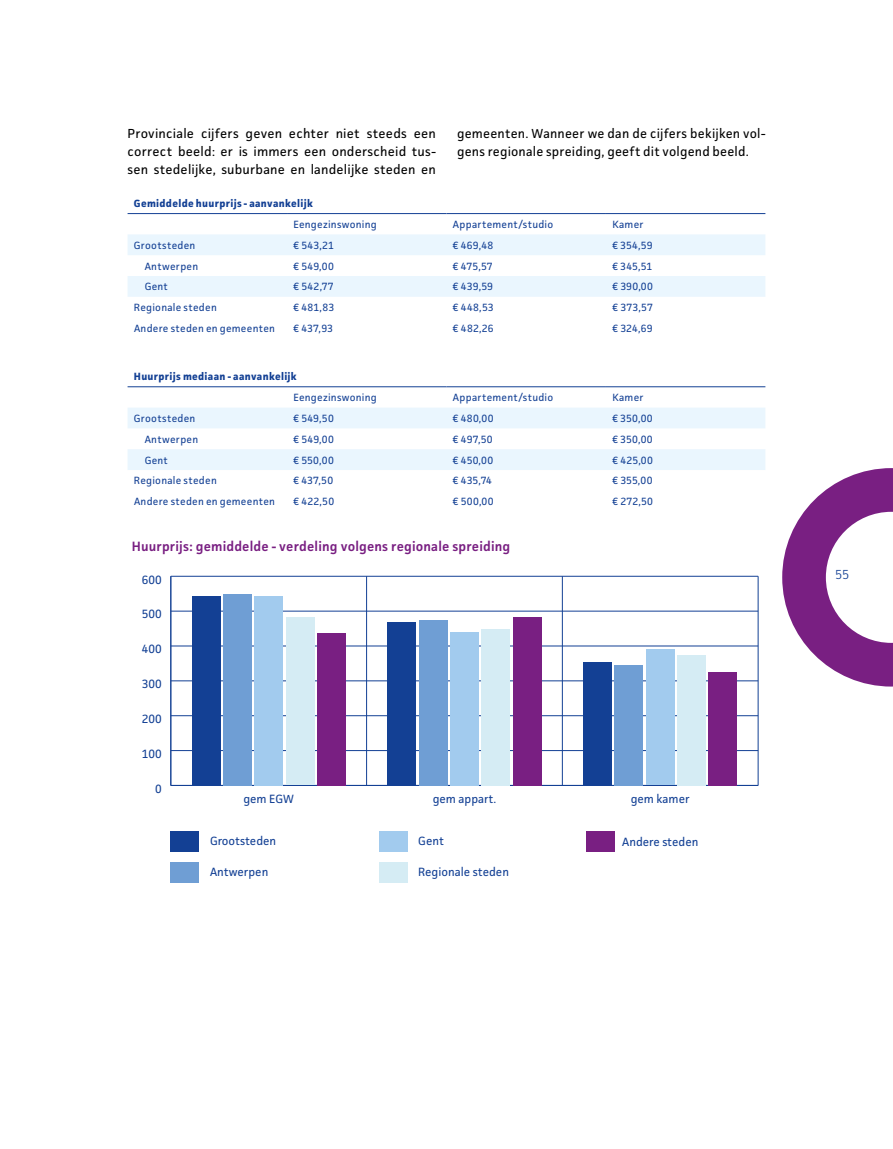
<style>
.page{position:relative;width:893px;height:1149px;background:#fff}
.page>*{position:absolute;margin:0;border:0;box-sizing:border-box;transform-origin:0 0}
.t1{font:600 13.5px "Facit";letter-spacing:.01em;color:#791f82}
.Bodytekst{font:13.2px/18px "Facit";letter-spacing:.015em;color:#000;text-align:justify}
.t2{font:300 13.2px "Facit";color:#134094}
.t3{font:12px "Facit";color:#134094}
.T_body{font:10.5px "Facit";letter-spacing:.02em;color:#134094}
.T_titel{font:700 10.5px "Facit";letter-spacing:.03em;color:#134094}
</style>
<div class="page">
<svg style="left:128px;top:234px;width:637px;height:63px"></svg>
<hr style="left:128px;top:213px;width:159px;height:1px;background:#134094">
<hr style="left:287px;top:213px;width:159px;height:1px;background:#134094">
<hr style="left:446px;top:213px;width:160px;height:1px;background:#134094">
<hr style="left:606px;top:213px;width:159px;height:1px;background:#134094">
<svg style="left:128px;top:408px;width:637px;height:62px"></svg>
<hr style="left:128px;top:386px;width:159px;height:1px;background:#134094">
<hr style="left:287px;top:386px;width:159px;height:1px;background:#134094">
<hr style="left:446px;top:386px;width:160px;height:1px;background:#134094">
<hr style="left:606px;top:386px;width:159px;height:1px;background:#134094">
<hr style="left:366px;top:576px;width:1px;height:209px;background:#134094">
<hr style="left:562px;top:576px;width:1px;height:209px;background:#134094">
<hr style="left:758px;top:576px;width:1px;height:209px;background:#134094">
<hr style="left:170px;top:576px;width:1px;height:209px;background:#134094">
<hr style="left:171px;top:784px;width:587px;height:1px;background:#134094">
<hr style="left:171px;top:750px;width:587px;height:1px;background:#134094">
<hr style="left:171px;top:715px;width:587px;height:1px;background:#134094">
<hr style="left:171px;top:680px;width:587px;height:1px;background:#134094">
<hr style="left:171px;top:645px;width:587px;height:1px;background:#134094">
<hr style="left:171px;top:610px;width:587px;height:1px;background:#134094">
<hr style="left:171px;top:575px;width:587px;height:1px;background:#134094">
<div style="left:586px;top:830px;width:28px;height:21px;background:#791f82"></div>
<div style="left:709px;top:672px;width:28px;height:113px;background:#791f82"></div>
<div style="left:513px;top:617px;width:28px;height:168px;background:#791f82"></div>
<div style="left:317px;top:632px;width:28px;height:153px;background:#791f82"></div>
<div style="left:379px;top:861px;width:28px;height:21px;background:#d5ecf4"></div>
<div style="left:677px;top:655px;width:29px;height:130px;background:#d5ecf4"></div>
<div style="left:482px;top:629px;width:28px;height:156px;background:#d5ecf4"></div>
<div style="left:286px;top:617px;width:28px;height:168px;background:#d5ecf4"></div>
<div style="left:379px;top:830px;width:28px;height:21px;background:#a2cbee"></div>
<div style="left:646px;top:649px;width:28px;height:136px;background:#a2cbee"></div>
<div style="left:450px;top:632px;width:29px;height:153px;background:#a2cbee"></div>
<div style="left:255px;top:596px;width:28px;height:189px;background:#a2cbee"></div>
<div style="left:170px;top:861px;width:29px;height:21px;background:#6f9ed4"></div>
<div style="left:615px;top:664px;width:28px;height:121px;background:#6f9ed4"></div>
<div style="left:419px;top:619px;width:28px;height:166px;background:#6f9ed4"></div>
<div style="left:223px;top:594px;width:28px;height:191px;background:#6f9ed4"></div>
<div style="left:170px;top:830px;width:29px;height:21px;background:#134094"></div>
<div style="left:583px;top:661px;width:29px;height:124px;background:#134094"></div>
<div style="left:388px;top:621px;width:28px;height:164px;background:#134094"></div>
<div style="left:192px;top:596px;width:28px;height:189px;background:#134094"></div>
<svg style="left:782px;top:468px;width:111px;height:219px"></svg>
<p class="Bodytekst" style="left:128px;top:124px;width:310px">Provinciale cijfers geven echter niet steeds een correct beeld: er is immers een onderscheid tus&shy;sen stedelijke, suburbane en landelijke steden en</p>
<p class="Bodytekst" style="left:457px;top:124px;width:310px">gemeenten. Wanneer we dan de cijfers bekijken vol&shy;gens regionale spreiding, geeft dit volgend beeld.</p>
<p class="T_titel" style="left:134px;top:197px;width:180px">Gemiddelde huurprijs - aanvankelijk</p>
<p class="T_body" style="left:293px;top:218px;width:85px">Eengezinswoning</p>
<p class="T_body" style="left:453px;top:218px;width:102px">Appartement/studio</p>
<p class="T_body" style="left:612px;top:218px;width:33px">Kamer</p>
<p class="T_body" style="left:134px;top:238px;width:63px">Grootsteden</p>
<p class="T_body" style="left:293px;top:238px;width:42px">€ 543,21</p>
<p class="T_body" style="left:453px;top:238px;width:42px">€ 469,48</p>
<p class="T_body" style="left:612px;top:238px;width:42px">€ 354,59</p>
<p class="T_body" style="left:145px;top:259px;width:55px">Antwerpen</p>
<p class="T_body" style="left:293px;top:259px;width:42px">€ 549,00</p>
<p class="T_body" style="left:453px;top:259px;width:41px">€ 475,57</p>
<p class="T_body" style="left:612px;top:259px;width:42px">€ 345,51</p>
<p class="T_body" style="left:145px;top:280px;width:25px">Gent</p>
<p class="T_body" style="left:293px;top:280px;width:42px">€ 542,77</p>
<p class="T_body" style="left:453px;top:280px;width:42px">€ 439,59</p>
<p class="T_body" style="left:612px;top:280px;width:42px">€ 390,00</p>
<p class="T_body" style="left:134px;top:301px;width:84px">Regionale steden</p>
<p class="T_body" style="left:293px;top:301px;width:42px">€ 481,83</p>
<p class="T_body" style="left:453px;top:301px;width:42px">€ 448,53</p>
<p class="T_body" style="left:612px;top:301px;width:42px">€ 373,57</p>
<p class="T_body" style="left:134px;top:322px;width:142px">Andere steden en gemeenten</p>
<p class="T_body" style="left:293px;top:322px;width:41px">€ 437,93</p>
<p class="T_body" style="left:453px;top:322px;width:42px">€ 482,26</p>
<p class="T_body" style="left:612px;top:322px;width:42px">€ 324,69</p>
<p class="T_titel" style="left:134px;top:370px;width:164px">Huurprijs mediaan - aanvankelijk</p>
<p class="T_body" style="left:293px;top:391px;width:85px">Eengezinswoning</p>
<p class="T_body" style="left:453px;top:391px;width:102px">Appartement/studio</p>
<p class="T_body" style="left:612px;top:391px;width:33px">Kamer</p>
<p class="T_body" style="left:134px;top:411px;width:63px">Grootsteden</p>
<p class="T_body" style="left:293px;top:411px;width:42px">€ 549,50</p>
<p class="T_body" style="left:453px;top:411px;width:42px">€ 480,00</p>
<p class="T_body" style="left:612px;top:411px;width:42px">€ 350,00</p>
<p class="T_body" style="left:145px;top:432px;width:55px">Antwerpen</p>
<p class="T_body" style="left:293px;top:432px;width:42px">€ 549,00</p>
<p class="T_body" style="left:453px;top:432px;width:41px">€ 497,50</p>
<p class="T_body" style="left:612px;top:432px;width:42px">€ 350,00</p>
<p class="T_body" style="left:145px;top:453px;width:25px">Gent</p>
<p class="T_body" style="left:293px;top:453px;width:42px">€ 550,00</p>
<p class="T_body" style="left:453px;top:453px;width:42px">€ 450,00</p>
<p class="T_body" style="left:612px;top:453px;width:42px">€ 425,00</p>
<p class="T_body" style="left:134px;top:474px;width:84px">Regionale steden</p>
<p class="T_body" style="left:293px;top:474px;width:41px">€ 437,50</p>
<p class="T_body" style="left:453px;top:474px;width:41px">€ 435,74</p>
<p class="T_body" style="left:612px;top:474px;width:42px">€ 355,00</p>
<p class="T_body" style="left:134px;top:495px;width:142px">Andere steden en gemeenten</p>
<p class="T_body" style="left:293px;top:495px;width:42px">€ 422,50</p>
<p class="T_body" style="left:453px;top:495px;width:42px">€ 500,00</p>
<p class="T_body" style="left:612px;top:495px;width:42px">€ 272,50</p>
<p class="t1" style="left:132px;top:537px;width:380px">Huurprijs: gemiddelde - verdeling volgens regionale spreiding</p>
<p class="t3" style="left:142px;top:571px;width:21px">600</p>
<p class="t3" style="left:142px;top:606px;width:21px">500</p>
<p class="t3" style="left:142px;top:641px;width:21px">400</p>
<p class="t3" style="left:142px;top:676px;width:21px">300</p>
<p class="t3" style="left:142px;top:711px;width:21px">200</p>
<p class="t3" style="left:142px;top:746px;width:21px">100</p>
<p class="t3" style="left:155px;top:781px;width:8px">0</p>
<p class="t3" style="left:243px;top:791px;width:52px">gem EGW</p>
<p class="t3" style="left:433px;top:791px;width:65px">gem appart.</p>
<p class="t3" style="left:631px;top:791px;width:61px">gem kamer</p>
<p class="t3" style="left:210px;top:833px;width:68px">Grootsteden</p>
<p class="t3" style="left:210px;top:863px;width:60px">Antwerpen</p>
<p class="t3" style="left:418px;top:833px;width:27px">Gent</p>
<p class="t3" style="left:418px;top:864px;width:92px">Regionale steden</p>
<p class="t3" style="left:622px;top:833px;width:78px">Andere steden</p>
<p class="t2" style="left:835px;top:566px;width:16px">55</p>
</div>
